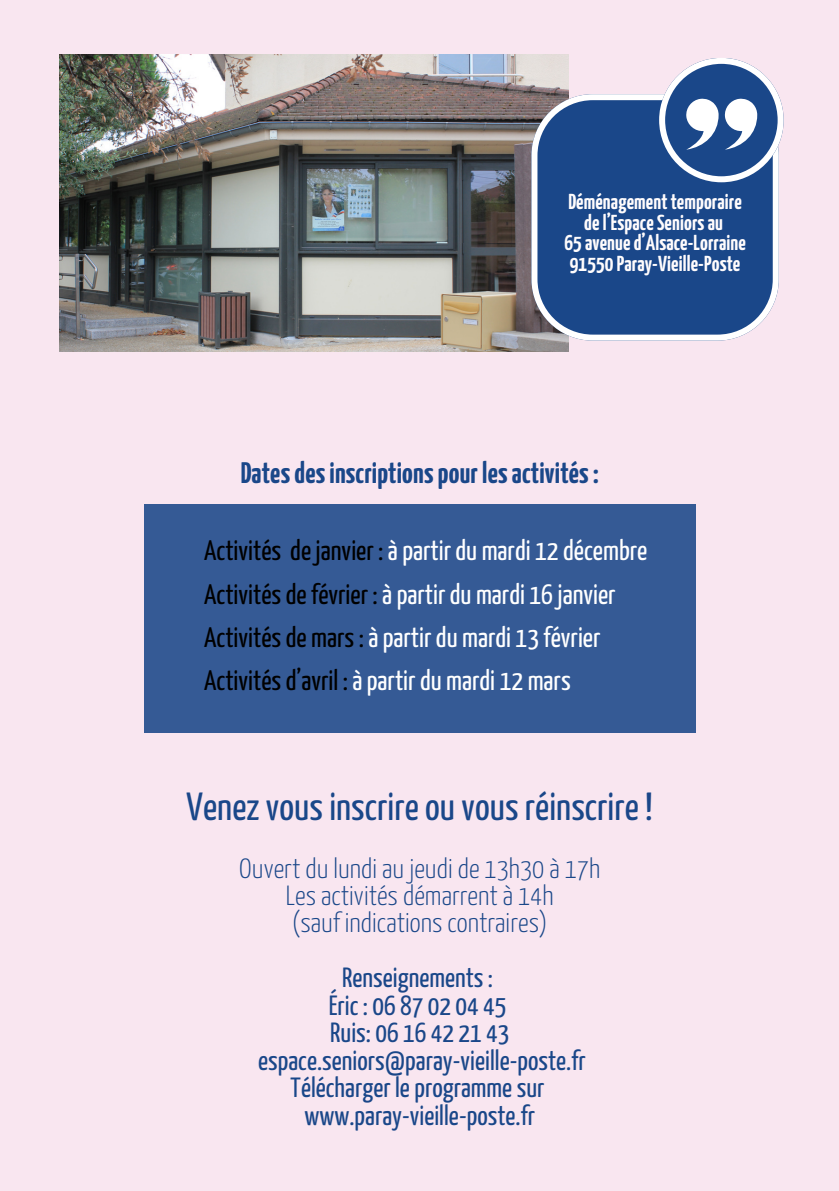
<style>
.page{position:relative;width:839px;height:1191px;background:#fff}
.page>*{position:absolute;margin:0;border:0;box-sizing:border-box;transform-origin:0 0}
.t1{font:39.2px "Yanone Kaffeesatz";color:#1a4789}
.t2{font:700 29.6px "Yanone Kaffeesatz";letter-spacing:.005em;color:#1a4789}
.t3{font:28.2px "Yanone Kaffeesatz";color:#fff}
.t4{font:27.6px "Yanone Kaffeesatz";color:#1a4789}
.t5{font:300 27.6px "Yanone Kaffeesatz";color:#1a4789}
.t6{font:700 21.6px/20.8px "Yanone Kaffeesatz";letter-spacing:.005em;color:#fffcfd;text-align:center}
.s1{color:#000}
</style>
<div class="page">
<div style="left:0;top:0;width:838px;height:1191px;background:#f9e6f0"></div>
<div style="left:144px;top:504px;width:551px;height:229px;background:#355a95"></div>
<img style="left:60px;top:54px;width:508px;height:297px">
<svg style="left:531px;top:94px;width:247px;height:246px;background:#325993"></svg>
<svg style="left:659px;top:58px;width:124px;height:124px;background:#748db6"></svg>
<p class="t6" style="left:568px;top:192px;width:175px">Déménagement temporaire del’EspaceSeniorsau</p>
<p class="t6" style="left:564px;top:234px;width:183px;text-align:left">65 avenued’Alsace-Lorraine<br>91550 Paray-Vieille-Poste</p>
<p class="t2" style="left:241px;top:461px;width:359px">Datesdesinscriptionspour lesactivités:</p>
<p class="t3" style="left:204px;top:540px;width:444px"><span class="s1">Activités dejanvier :</span> à partir du mardi 12 décembre</p>
<p class="t3" style="left:204px;top:583px;width:413px"><span class="s1">Activités de février :</span> à partir du mardi 16 janvier</p>
<p class="t3" style="left:204px;top:626px;width:398px"><span class="s1">Activités de mars :</span> à partir du mardi 13 février</p>
<p class="t3" style="left:204px;top:670px;width:368px"><span class="s1">Activités d’avril :</span> à partir du mardi 12 mars</p>
<p class="t1" style="left:187px;top:792px;width:467px">Venez vous inscrire ou vous réinscrire !</p>
<p class="t5" style="left:239px;top:857px;width:362px">Ouvert du lundi au jeudi de 13h30 à 17h</p>
<p class="t5" style="left:286px;top:885px;width:269px">Les activités démarrent à 14h</p>
<p class="t5" style="left:292px;top:912px;width:257px">(sauf indications contraires)</p>
<p class="t4" style="left:342px;top:967px;width:152px">Renseignements :</p>
<p class="t4" style="left:329px;top:995px;width:179px">Éric : 06 87 02 04 45</p>
<p class="t4" style="left:330px;top:1022px;width:180px">Ruis: 06 16 42 21 43</p>
<p class="t4" style="left:258px;top:1050px;width:329px">espace.seniors@paray-vieille-poste.fr</p>
<p class="t4" style="left:290px;top:1077px;width:255px">Télécharger le programme sur</p>
<p class="t4" style="left:304px;top:1105px;width:232px">www.paray-vieille-poste.fr</p>
</div>
